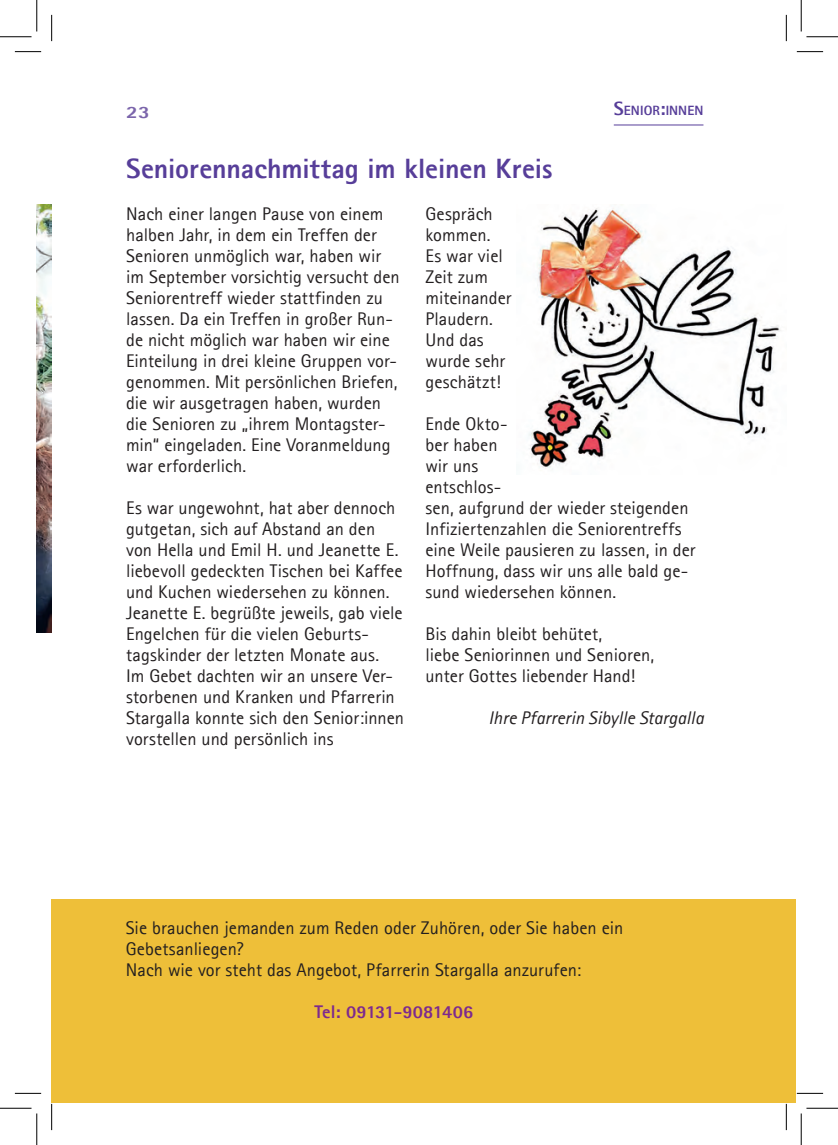
<style>
.page{position:relative;width:838px;height:1145px;background:#fff}
.page>*{position:absolute;margin:0;border:0;box-sizing:border-box;transform-origin:0 0}
.t1{font:800 28px "Agfa Rotis Sans Serif";letter-spacing:-.005em;color:#573e99}
.t2{font:18.38px/21px "Agfa Rotis Sans Serif";color:#231f20}
.t3{font:italic 18.38px "Agfa Rotis Sans Serif";color:#231f20}
.t4{font:800 18.38px "Agfa Rotis Sans Serif";letter-spacing:-.015em;color:#7d298e}
.t5{font:800 17.5px "Agfa Rotis Sans Serif";color:#7b65ab;scale:1.2 1}
.t6{font:800 13.47px "Agfa Rotis Sans Serif";letter-spacing:.005em;color:#573e99}
.s1{font-size:19.25px}
</style>
<div class="page">
<div style="left:51px;top:899px;width:745px;height:204px;background:#eebf39"></div>
<img style="left:37px;top:205px;width:15px;height:428px">
<hr style="left:613px;top:125px;width:90px;height:1px;background:#573e99">
<img style="left:529px;top:208px;width:252px;height:260px">
<svg style="left:15px;top:51px;width:26px;height:1px"></svg>
<svg style="left:796px;top:51px;width:27px;height:1px"></svg>
<svg style="left:15px;top:1093px;width:26px;height:1px"></svg>
<svg style="left:796px;top:1093px;width:27px;height:1px"></svg>
<svg style="left:51px;top:15px;width:1px;height:26px"></svg>
<svg style="left:51px;top:1104px;width:1px;height:26px"></svg>
<svg style="left:786px;top:15px;width:1px;height:26px"></svg>
<svg style="left:786px;top:1104px;width:1px;height:26px"></svg>
<hr style="left:0;top:36px;width:32px;height:1px;background:#000">
<hr style="left:806px;top:36px;width:31px;height:1px;background:#000">
<hr style="left:0;top:1108px;width:32px;height:1px;background:#000">
<hr style="left:806px;top:1108px;width:31px;height:1px;background:#000">
<hr style="left:36px;top:0;width:1px;height:31px;background:#000">
<hr style="left:36px;top:1113px;width:1px;height:32px;background:#000">
<hr style="left:800px;top:0;width:1px;height:31px;background:#000">
<hr style="left:800px;top:1113px;width:1px;height:32px;background:#000">
<p class="t5" style="left:126px;top:101px;width:21px">23</p>
<p class="t6" style="left:613px;top:101px;width:89px"><span class="s1">S</span>ENIOR<span class="s1">:</span>INNEN</p>
<h1 class="t1" style="left:126px;top:150px;width:428px">Seniorennachmittag im kleinen Kreis</h1>
<p class="t2" style="left:126px;top:203px;width:275px">Nach einer langen Pause von einem halben Jahr, in dem ein Treffen der Senioren unmöglich war, haben wir im September vorsichtig versucht den Seniorentreff wieder stattfinden zu lassen. Da ein Treffen in großer Run&shy;de nicht möglich war haben wir eine Einteilung in drei kleine Gruppen vor&shy;genommen. Mit persönlichen Briefen, die wir ausgetragen haben, wurden die Senioren zu „ihrem Montagster&shy;min“ eingeladen. Eine Voranmeldung war erforderlich.</p>
<p class="t2" style="left:126px;top:497px;width:279px">Es war ungewohnt, hat aber dennoch gutgetan, sich auf Abstand an den von Hella und Emil H. und Jeanette E. liebevoll gedeckten Tischen bei Kaffee und Kuchen wiedersehen zu können.<br>Jeanette E. begrüßte jeweils, gab viele Engelchen für die vielen Geburts&shy;tagskinder der letzten Monate aus.<br>Im Gebet dachten wir an unsere Ver&shy;storbenen und Kranken und Pfarrerin Stargalla konnte sich den Senior:innen vorstellen und persönlich ins</p>
<p class="t2" style="left:425px;top:203px;width:88px">Gespräch kommen.<br>Es war viel<br>Zeit zum miteinander<br>Plaudern.<br>Und das wurde sehr geschätzt!</p>
<p class="t2" style="left:425px;top:413px;width:272px">Ende Okto-<br>ber haben<br>wir uns<br>entschlos-<br>sen, aufgrund der wieder steigenden<br>Infiziertenzahlen die Seniorentreffs eine Weile pausieren zu lassen, in der<br>Hoffnung, dass wir uns alle bald ge&shy;sund wiedersehen können.</p>
<p class="t2" style="left:425px;top:623px;width:230px">Bis dahin bleibt behütet,<br>liebe Seniorinnen und Senioren, unter Gottes liebender Hand!</p>
<p class="t3" style="left:488px;top:707px;width:217px">Ihre Pfarrerin Sibylle Stargalla</p>
<p class="t2" style="left:126px;top:917px;width:499px">Sie brauchen jemanden zum Reden oder Zuhören, oder Sie haben ein<br>Gebetsanliegen?<br>Nach wie vor steht das Angebot, Pfarrerin Stargalla anzurufen:</p>
<p class="t4" style="left:314px;top:1000px;width:160px">Tel: 09131-9081406</p>
</div>
